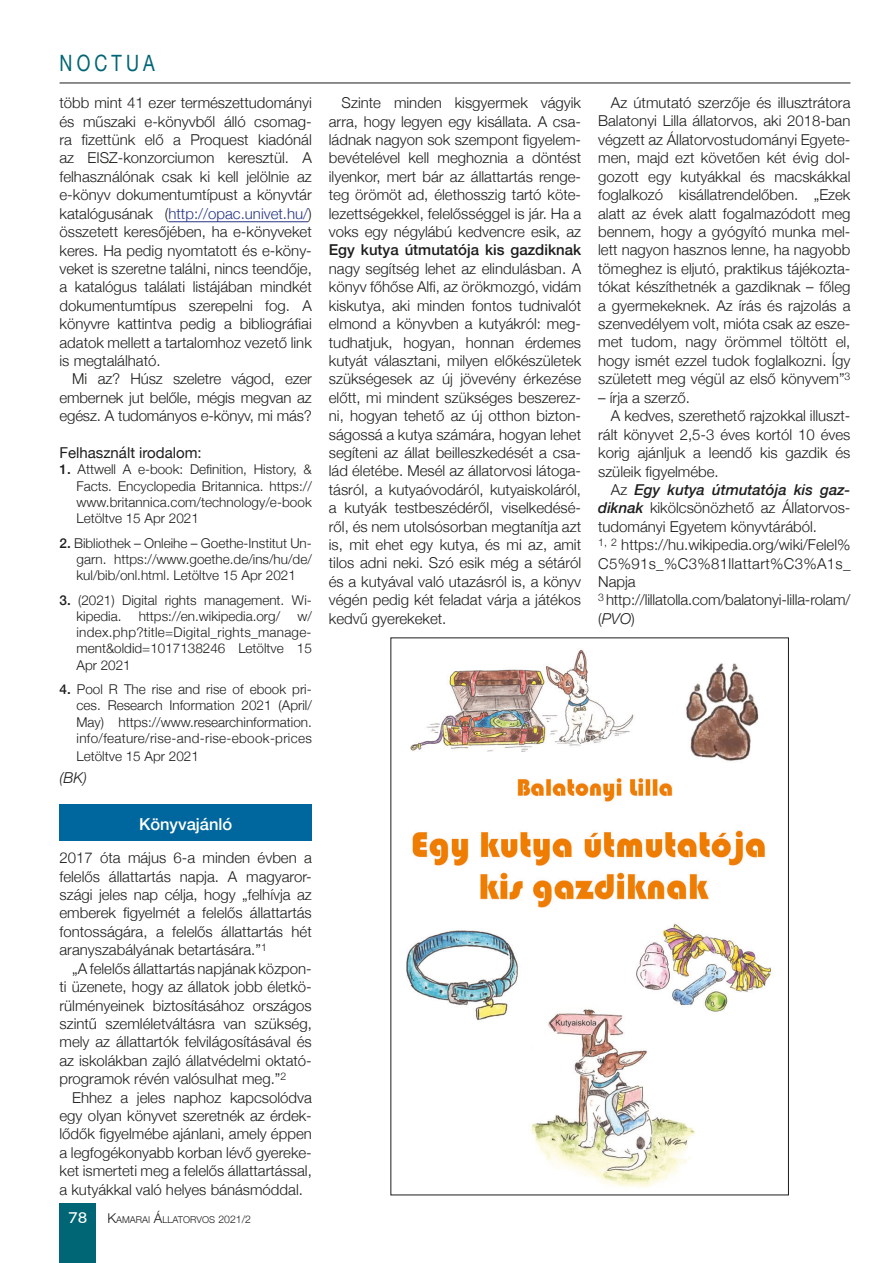
<style>
.page{position:relative;width:893px;height:1263px;background:#fff}
.page>*{position:absolute;margin:0;border:0;box-sizing:border-box;transform-origin:0 0}
.t1{font:22.5px "Helvetica Neue";letter-spacing:.23em;color:#006574;scale:.8 1}
.t2{font:500 16.5px "Helvetica Neue";color:#fff}
.t3{font:300 15px/18.5px "Helvetica Neue";color:#1d1d1b;text-align:justify}
.t4{font:500 15px "Helvetica Neue";color:#1d1d1b}
.t5{font:300 15px "Helvetica Neue";letter-spacing:.02em;color:#1d1d1b}
.t6{font:italic 500 15px "Helvetica Neue";color:#1d1d1b}
.t7{font:15px "Helvetica Neue";color:#1d1d1b}
.t8{font:italic 300 15px "Helvetica Neue";color:#1d1d1b}
.t9{font:500 15px "Lato";color:#fff;scale:1.1 1}
.t10{font:300 13.5px/16.2px "Helvetica Neue";color:#1d1d1b;text-align:justify}
.t11{font:300 9.45px "Helvetica Neue";color:#1d1d1b}
.s1{color:#283583}
.s2{font-weight:500}
.s3{font-size:13.5px}
.s4{font-size:10.5px}
.s5{font-weight:300;font-style:normal}
.s6{font-weight:500;font-style:italic}
.s7{font-style:normal}
</style>
<div class="page">
<hr style="left:168px;top:221px;width:140px;height:1px;background:#283583">
<hr style="left:60px;top:83px;width:790px;height:1px;background:#1d1d1b">
<div style="left:60px;top:1203px;width:36px;height:60px;background:#006574"></div>
<div style="left:60px;top:804px;width:252px;height:36px;background:#00669e"></div>
<img style="left:406px;top:649px;width:365px;height:538px">
<h1 class="t1" style="left:60px;top:47px;width:121px">NOCTUA</h1>
<p class="t3" style="left:60px;top:93px;width:254px">több mint 41 ezer természettudományi és műszaki e-könyvből álló csomag&shy;ra fizettünk elő a Proquest kiadónál az EISZ-konzorciumon keresztül. A felhasználónak csak ki kell jelölnie az e-könyv dokumentumtípust a könyvtár katalógusának (<span class="s1">http://opac.univet.hu/</span>) összetett keresőjében, ha e-könyveket keres. Ha pedig nyomtatott és e-köny&shy;veket is szeretne találni, nincs teendője, a katalógus találati listájában mindkét dokumentumtípus szerepelni fog. A könyvre kattintva pedig a bibliográfiai adatok mellett a tartalomhoz vezető link is megtalálható.</p>
<p class="t3" style="left:60px;top:369px;width:254px;text-indent:13px">Mi az? Húsz szeletre vágod, ezer embernek jut belőle, mégis megvan az egész. A tudományos e-könyv, mi más?</p>
<p class="t7" style="left:60px;top:442px;width:144px">Felhasznált irodalom:</p>
<p class="t10" style="left:77px;top:460px;width:237px;text-indent:-17px"><span class="s2">1.</span> Attwell A e-book: Definition, History, &amp; Facts. Encyclopedia Britannica. https:// www.britannica.com/technology/e-book Letöltve 15 Apr 2021</p>
<p class="t10" style="left:77px;top:534px;width:237px;text-indent:-17px"><span class="s2">2.</span> Bibliothek – Onleihe – Goethe-Institut Un&shy;garn. https://www.goethe.de/ins/hu/de/ kul/bib/onl.html. Letöltve 15 Apr 2021</p>
<p class="t10" style="left:77px;top:591px;width:237px;text-indent:-17px"><span class="s2">3.</span> (2021) Digital rights management. Wi&shy;kipedia.</p>
<p class="t10" style="left:77px;top:607px;width:237px;text-indent:221px">w/ index.php?title=Digital_rights_manage&shy;ment&amp;oldid=1017138246 Letöltve 15<br>Apr 2021</p>
<p class="t10" style="left:77px;top:680px;width:237px;text-indent:-17px"><span class="s2">4.</span> Pool R The rise and rise of ebook pri&shy;ces. Research Information 2021 (April/ May) https://www.researchinformation. info/feature/rise-and-rise-ebook-prices</p>
<p class="t10" style="left:77px;top:747px;width:124px">Letöltve 15 Apr 2021</p>
<p class="t8" style="left:60px;top:766px;width:29px">(BK)</p>
<p class="t10" style="left:139px;top:607px;width:143px">https://en.wikipedia.org/</p>
<p class="t2" style="left:139px;top:811px;width:95px">Könyvajánló</p>
<p class="t3" style="left:60px;top:847px;width:254px">2017 óta május 6-a minden évben a felelős állattartás napja. A magyaror&shy;szági jeles nap célja, hogy „felhívja az emberek figyelmét a felelős állattartás fontosságára, a felelős állattartás hét aranyszabályának betartására.”<sup>1</sup></p>
<p class="t3" style="left:60px;top:958px;width:254px;text-indent:13px">„A felelős állattartás napjának közpon&shy;ti üzenete, hogy az állatok jobb életkö&shy;rülményeinek biztosításához országos szintű szemléletváltásra van szükség, mely az állattartók felvilágosításával és az iskolákban zajló állatvédelmi oktató&shy;programok révén valósulhat meg.”<sup>2</sup></p>
<p class="t3" style="left:60px;top:1087px;width:254px;text-indent:13px">Ehhez a jeles naphoz kapcsolódva egy olyan könyvet szeretnék az érdek&shy;lődők figyelmébe ajánlani, amely éppen a legfogékonyabb korban lévő gyereke&shy;ket ismerteti meg a felelős állattartással, a kutyákkal való helyes bánásmóddal.</p>
<p class="t9" style="left:68px;top:1207px;width:19px">78</p>
<p class="t11" style="left:107px;top:1212px;width:145px"><span class="s3">K</span>AMARAI <span class="s3">Á</span>LLATORVOS <span class="s4">2021/2</span></p>
<p class="t3" style="left:329px;top:93px;width:254px;text-indent:13px">Szinte minden kisgyermek vágyik arra, hogy legyen egy kisállata. A csa&shy;ládnak nagyon sok szempont figyelem&shy;bevételével kell meghoznia a döntést ilyenkor, mert bár az állattartás renge&shy;teg örömöt ad, élethosszig tartó köte&shy;lezettségekkel, felelősséggel is jár. Ha a voks egy négylábú kedvencre esik, az</p>
<p class="t4" style="left:329px;top:238px;width:254px">Egy kutya útmutatója kis gazdiknak</p>
<p class="t3" style="left:329px;top:258px;width:254px">nagy segítség lehet az elindulásban. A könyv főhőse Alfi, az örökmozgó, vidám kiskutya, aki minden fontos tudnivalót elmond a könyvben a kutyákról: meg&shy;tudhatjuk, hogyan, honnan érdemes kutyát választani, milyen előkészületek szükségesek az új jövevény érkezése előtt, mi mindent szükséges beszerez&shy;ni, hogyan tehető az új otthon bizton&shy;ságossá a kutya számára, hogyan lehet segíteni az állat beilleszkedését a csa&shy;lád életébe. Mesél az állatorvosi látoga&shy;tásról, a kutyaóvodáról, kutyaiskoláról, a kutyák testbeszédéről, viselkedésé&shy;ről, és nem utolsósorban megtanítja azt is, mit ehet egy kutya, és mi az, amit tilos adni neki. Szó esik még a sétáról és a kutyával való utazásról is, a könyv végén pedig két feladat várja a játékos kedvű gyerekeket.</p>
<p class="t3" style="left:598px;top:92px;width:254px;text-indent:13px">Az útmutató szerzője és illusztrátora Balatonyi Lilla állatorvos, aki 2018-ban végzett az Állatorvostudományi Egyete&shy;men, majd ezt követően két évig dol&shy;gozott egy kutyákkal és macskákkal foglalkozó kisállatrendelőben. „Ezek alatt az évek alatt fogalmazódott meg bennem, hogy a gyógyító munka mel&shy;lett nagyon hasznos lenne, ha nagyobb tömeghez is eljutó, praktikus tájékozta&shy;tókat készíthetnék a gazdiknak – főleg a gyermekeknek. Az írás és rajzolás a szenvedélyem volt, mióta csak az esze&shy;met tudom, nagy örömmel töltött el, hogy ismét ezzel tudok foglalkozni. Így született meg végül az első könyvem”<sup>3</sup></p>
<p class="t3" style="left:598px;top:387px;width:93px">– írja a szerző.</p>
<p class="t3" style="left:611px;top:406px;width:241px">A kedves, szerethető rajzokkal illuszt-</p>
<p class="t3" style="left:598px;top:424px;width:254px">rált könyvet 2,5-3 éves kortól 10 éves</p>
<p class="t3" style="left:598px;top:442px;width:254px">korig ajánljuk a leendő kis gazdik és</p>
<p class="t3" style="left:598px;top:461px;width:122px">szüleik figyelmébe.</p>
<p class="t6" style="left:611px;top:477px;width:241px"><span class="s5">Az</span> Egy kutya útmutatója kis gaz-</p>
<p class="t3" style="left:598px;top:498px;width:254px"><span class="s6">diknak</span> kikölcsönözhető az Állatorvos-</p>
<p class="t3" style="left:598px;top:516px;width:220px">tudományi Egyetem könyvtárából.</p>
<p class="t3" style="left:598px;top:534px;width:254px"><sup>1,</sup> <sup>2</sup> https://hu.wikipedia.org/wiki/Felel%</p>
<p class="t5" style="left:598px;top:551px;width:254px">C5%91s_%C3%81llattart%C3%A1s_</p>
<p class="t3" style="left:598px;top:571px;width:39px">Napja</p>
<p class="t3" style="left:598px;top:590px;width:254px"><sup>3</sup> http://lillatolla.com/balatonyi-lilla-rolam/</p>
<p class="t8" style="left:598px;top:607px;width:38px"><span class="s7">(</span>PVO<span class="s7">)</span></p>
</div>
